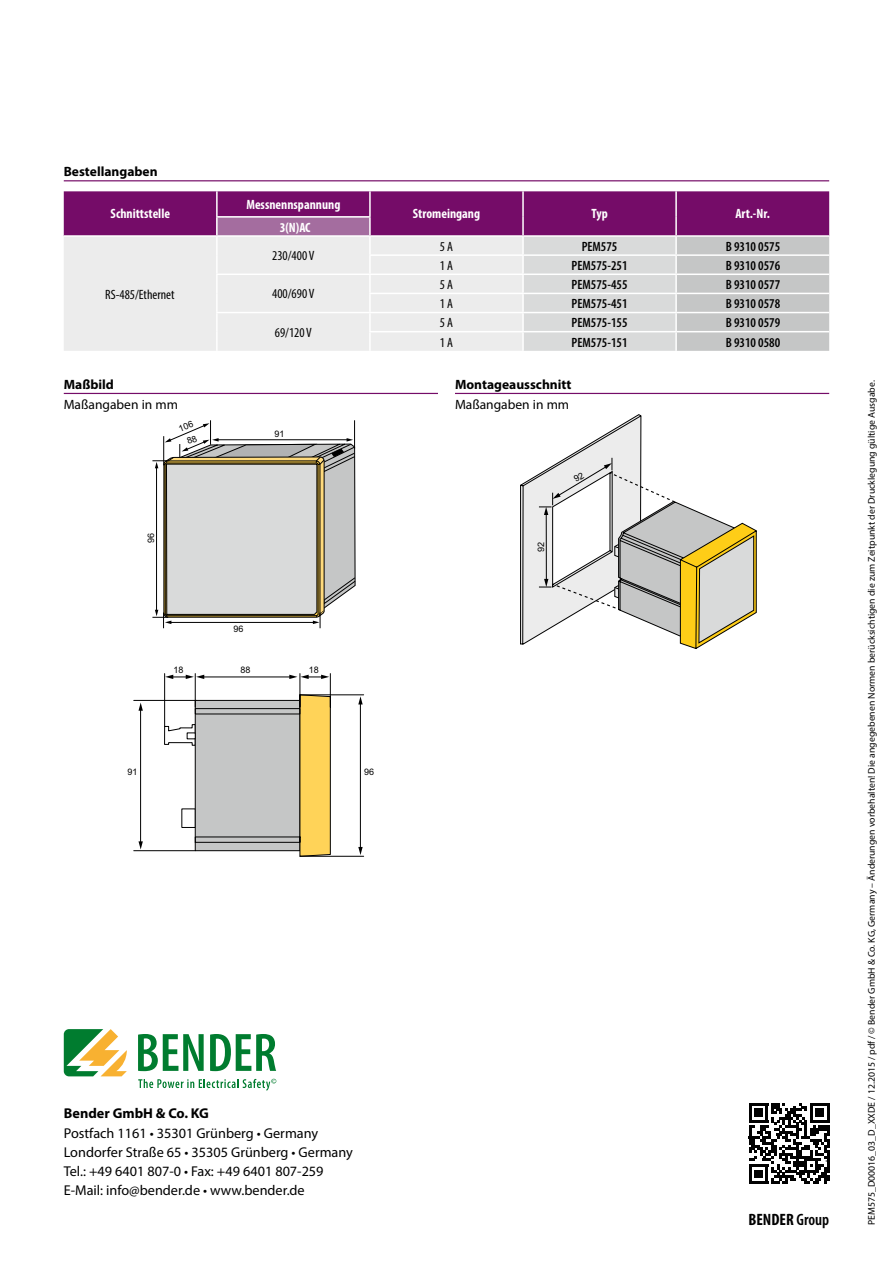
<style>
.page{position:relative;width:893px;height:1263px;background:#fff}
.page>*{position:absolute;margin:0;border:0;box-sizing:border-box;transform-origin:0 0}
.t1{font:700 condensed 16.5px "Myriad Pro";color:#000}
.t2{font:14.25px/19px "Myriad Pro";color:#000}
.t3{font:700 14.25px "Myriad Pro";color:#000}
.t4{font:600 condensed 13.5px "Myriad Pro";color:#000}
.t5{font:700 condensed 13.5px "Myriad Pro";color:#fff}
.t6{font:condensed 13.5px "Myriad Pro";color:#000}
.t7{font:700 13.5px "Myriad Pro";color:#000}
.t8{font:13.5px "Myriad Pro";color:#000}
.t9{font:9.75px "Myriad Pro";color:#000}
.t10{font:9px/14.7px "Arial";color:#000;text-align:center}
.s1{font-weight:600}
</style>
<div class="page">
<hr style="left:64px;top:393px;width:374px;height:1px;background:#750c68">
<hr style="left:455px;top:393px;width:374px;height:1px;background:#750c68">
<svg style="left:152px;top:420px;width:203px;height:209px"></svg>
<svg style="left:164px;top:673px;width:167px;height:184px"></svg>
<hr style="left:134px;top:700px;width:62px;height:1px;background:#000">
<hr style="left:134px;top:850px;width:61px;height:1px;background:#000">
<hr style="left:140px;top:709px;width:1px;height:134px;background:#000">
<svg style="left:138px;top:703px;width:5px;height:8px"></svg>
<svg style="left:138px;top:841px;width:5px;height:8px"></svg>
<hr style="left:300px;top:694px;width:64px;height:1px;background:#000">
<hr style="left:300px;top:856px;width:64px;height:1px;background:#000">
<hr style="left:360px;top:703px;width:1px;height:145px;background:#000">
<svg style="left:358px;top:696px;width:5px;height:8px"></svg>
<svg style="left:358px;top:847px;width:5px;height:8px"></svg>
<div style="left:195px;top:708px;width:105px;height:6px;border:1px solid #000"></div>
<div style="left:187px;top:732px;width:9px;height:7px;background:#fff;border:1px solid #000"></div>
<hr style="left:64px;top:180px;width:765px;height:1px;background:#750c68">
<svg style="left:64px;top:191px;width:765px;height:160px;background:#c5aac2"></svg>
<svg style="left:138px;top:1079px;width:138px;height:12px"></svg>
<svg style="left:138px;top:1034px;width:66px;height:37px"></svg>
<svg style="left:210px;top:1034px;width:66px;height:37px"></svg>
<svg style="left:64px;top:1029px;width:63px;height:47px"></svg>
<div style="left:746px;top:1100px;width:86px;height:86px;background:linear-gradient(to right,#fefefe,#fff)"></div>
<svg style="left:749px;top:1103px;width:80px;height:80px"></svg>
<svg style="left:520px;top:414px;width:237px;height:235px"></svg>
<h3 class="t7" style="left:64px;top:163px;width:95px">Bestellangaben</h3>
<h3 class="t5" style="left:111px;top:205px;width:61px">Schnittstelle</h3>
<h3 class="t6" style="left:105px;top:286px;width:71px">RS-485/Ethernet</h3>
<h3 class="t7" style="left:64px;top:375px;width:52px">Maßbild</h3>
<h3 class="t8" style="left:64px;top:396px;width:116px">Maßangaben in mm</h3>
<p class="t10" style="left:176px;top:422px;width:17px;rotate:-21deg">106<br>88</p>
<p class="t10" style="left:144px;top:543px;width:12px;rotate:-90deg">96</p>
<h3 class="t5" style="left:246px;top:196px;width:96px">Messnennspannung</h3>
<h3 class="t5" style="left:280px;top:219px;width:32px">3(N)AC</h3>
<h3 class="t6" style="left:272px;top:248px;width:44px">230/400 V</h3>
<h3 class="t6" style="left:272px;top:286px;width:44px">400/690 V</h3>
<h3 class="t6" style="left:275px;top:324px;width:39px">69/120 V</h3>
<p class="t10" style="left:274px;top:427px;width:12px">91</p>
<p class="t10" style="left:233px;top:622px;width:12px">96</p>
<p class="t10" style="left:173px;top:663px;width:12px">18</p>
<p class="t10" style="left:240px;top:663px;width:12px">88</p>
<p class="t10" style="left:309px;top:663px;width:12px">18</p>
<p class="t10" style="left:127px;top:765px;width:12px">91</p>
<p class="t10" style="left:364px;top:765px;width:12px">96</p>
<h2 class="t3" style="left:64px;top:1104px;width:147px">Bender GmbH &amp; Co. KG</h2>
<h2 class="t2" style="left:64px;top:1123px;width:291px">Postfach 1161 • 35301 Grünberg • Germany Londorfer Straße 65 • 35305 Grünberg • Germany Tel.: +49 6401 807-0 • Fax: +49 6401 807-259<br>E-Mail: info@bender.de • www.bender.de</h2>
<h3 class="t5" style="left:413px;top:205px;width:69px">Stromeingang</h3>
<h3 class="t5" style="left:591px;top:205px;width:18px">Typ</h3>
<h3 class="t5" style="left:735px;top:205px;width:36px">Art.-Nr.</h3>
<h3 class="t6" style="left:440px;top:238px;width:15px">5 A</h3>
<h3 class="t4" style="left:582px;top:239px;width:37px">PEM575</h3>
<h3 class="t4" style="left:726px;top:239px;width:56px">B 9310 0575</h3>
<h3 class="t6" style="left:440px;top:257px;width:15px">1 A</h3>
<h3 class="t4" style="left:572px;top:258px;width:57px">PEM575-251</h3>
<h3 class="t4" style="left:726px;top:258px;width:56px">B 9310 0576</h3>
<h3 class="t6" style="left:440px;top:276px;width:15px">5 A</h3>
<h3 class="t4" style="left:572px;top:277px;width:57px">PEM575-455</h3>
<h3 class="t4" style="left:726px;top:277px;width:56px">B 9310 0577</h3>
<h3 class="t6" style="left:440px;top:295px;width:15px">1 A</h3>
<h3 class="t4" style="left:572px;top:296px;width:57px">PEM575-451</h3>
<h3 class="t4" style="left:726px;top:296px;width:56px">B 9310 0578</h3>
<h3 class="t6" style="left:440px;top:315px;width:15px">5 A</h3>
<h3 class="t4" style="left:572px;top:315px;width:57px">PEM575-155</h3>
<h3 class="t4" style="left:726px;top:315px;width:56px">B 9310 0579</h3>
<h3 class="t6" style="left:440px;top:334px;width:15px">1 A</h3>
<h3 class="t4" style="left:572px;top:335px;width:57px">PEM575-151</h3>
<h3 class="t4" style="left:726px;top:335px;width:56px">B 9310 0580</h3>
<h3 class="t7" style="left:455px;top:375px;width:118px">Montageausschnitt</h3>
<h3 class="t8" style="left:455px;top:396px;width:116px">Maßangaben in mm</h3>
<h1 class="t1" style="left:748px;top:1209px;width:82px">BENDER <span class="s1">Group</span></h1>
<p class="t9" style="left:865px;top:1225px;width:846px;rotate:-90deg">PEM575_D00016_03_D_XXDE / 12.2015 / pdf / © Bender GmbH &amp; Co. KG, Germany – Änderungen vorbehalten! Die angegebenen Normen berücksichtigen die zum Zeitpunkt der Drucklegung gültige Ausgabe.</p>
</div>
